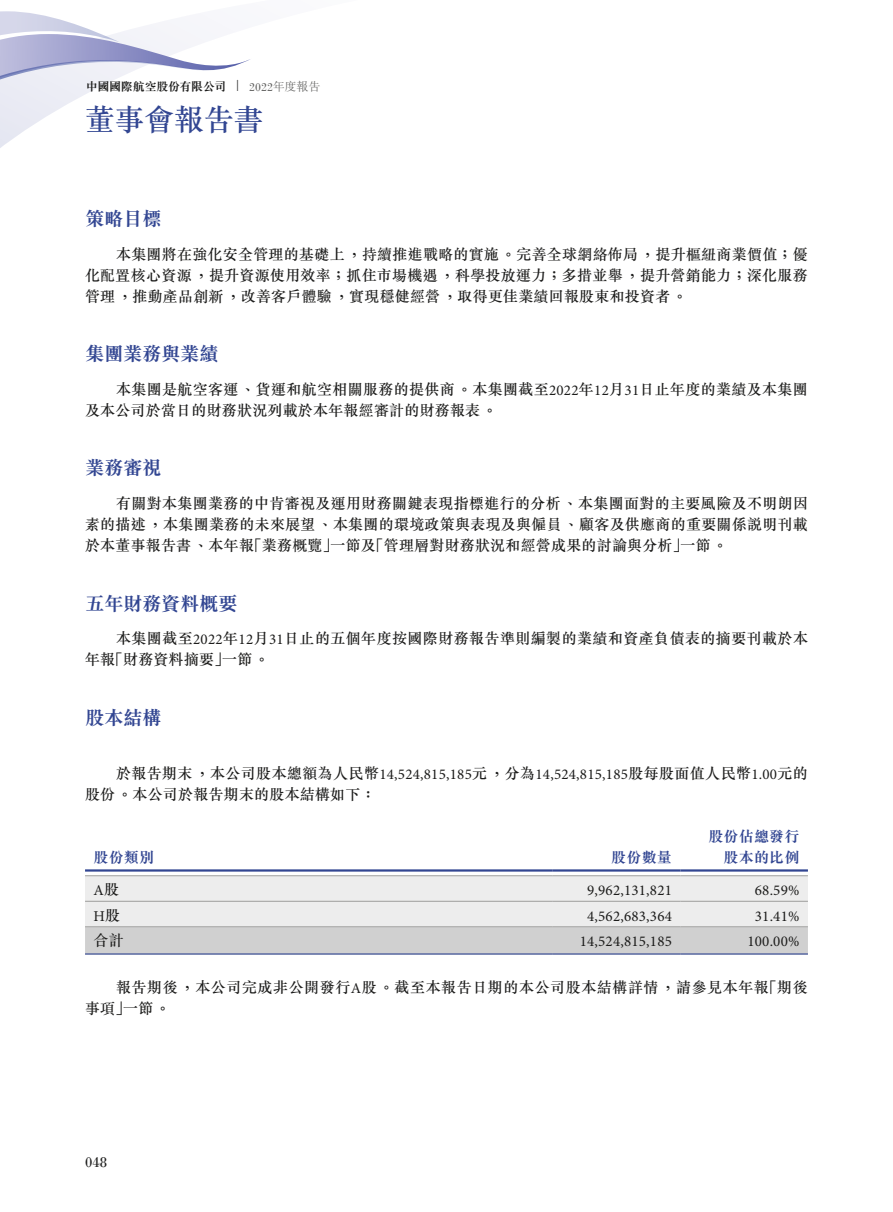
<style>
.page{position:relative;width:893px;height:1212px;background:#fff}
.page>*{position:absolute;margin:0;border:0;box-sizing:border-box;transform-origin:0 0}
.t1{font:500 30px "M Sung HK";letter-spacing:-.01em;color:#324692}
.t2{font:700 19.5px "M Sung HK";letter-spacing:-.025em;color:#324692}
.t3{font:500 15px/21px "M Sung HK";letter-spacing:.02em;color:#1c1c1b}
.t4{font:15px "Minion Pro";letter-spacing:.015em;color:#1c1c1b}
.t5{font:700 15px/21px "M Sung HK";letter-spacing:.015em;color:#324692;text-align:right}
.t6{font:15px "Bodoni";color:#1c1c1b}
.t7{font:700 12px "M Sung HK";letter-spacing:-.02em;color:#1c1c1b}
.s1{font-family:"Bodoni";font-weight:400;color:#636362}
.s2{font-weight:300;color:#636362}
.s3{font-family:"Minion Pro";font-weight:400}
.s4{font-family:"M Sung HK";font-weight:500}
</style>
<div class="page">
<svg style="left:0;top:112px;width:53px;height:36px"></svg>
<svg style="left:0;top:11px;width:250px;height:101px"></svg>
<svg style="left:85px;top:876px;width:723px;height:77px"></svg>
<hr style="left:85px;top:869px;width:468px;height:2px;background:#324692">
<hr style="left:553px;top:869px;width:127px;height:2px;background:#324692">
<hr style="left:680px;top:869px;width:128px;height:2px;background:#324692">
<hr style="left:85px;top:875px;width:468px;height:1px;background:#9d9d9c">
<hr style="left:553px;top:875px;width:127px;height:1px;background:#9d9d9c">
<hr style="left:680px;top:875px;width:128px;height:1px;background:#9d9d9c">
<hr style="left:85px;top:901px;width:468px;height:1px;background:#9d9d9c">
<hr style="left:553px;top:901px;width:127px;height:1px;background:#9d9d9c">
<hr style="left:680px;top:901px;width:128px;height:1px;background:#9d9d9c">
<hr style="left:85px;top:926px;width:468px;height:1px;background:#9d9d9c">
<hr style="left:553px;top:926px;width:127px;height:1px;background:#9d9d9c">
<hr style="left:680px;top:926px;width:128px;height:1px;background:#9d9d9c">
<hr style="left:85px;top:953px;width:468px;height:1px;background:#324692">
<hr style="left:553px;top:953px;width:127px;height:1px;background:#324692">
<hr style="left:680px;top:953px;width:128px;height:1px;background:#324692">
<p class="t7" style="left:86px;top:78px;width:236px">中國國際航空股份有限公司 <sup>|</sup> <span class="s1">2022</span><span class="s2">年度報告</span></p>
<h1 class="t1" style="left:85px;top:99px;width:180px">董事會報告書</h1>
<h2 class="t2" style="left:85px;top:206px;width:78px">策略目標</h2>
<p class="t3" style="left:85px;top:244px;width:724px;text-align:justify;text-indent:31px">本集團將在強化安全管理的基礎上，持續推進戰略的實施。完善全球網絡佈局，提升樞紐商業價值；優化配置核心資源，提升資源使用效率；抓住市場機遇，科學投放運力；多措並舉，提升營銷能力；深化服務管理，推動產品創新，改善客戶體驗，實現穩健經營，取得更佳業績回報股東和投資者。</p>
<h2 class="t2" style="left:85px;top:341px;width:135px">集團業務與業績</h2>
<p class="t3" style="left:85px;top:379px;width:724px;text-indent:31px">本集團是航空客運、貨運和航空相關服務的提供商。本集團截至<span class="s3">2022</span>年<span class="s3">12</span>月<span class="s3">31</span>日止年度的業績及本集團及本公司於當日的財務狀況列載於本年報經審計的財務報表。</p>
<h2 class="t2" style="left:85px;top:455px;width:78px">業務審視</h2>
<p class="t3" style="left:85px;top:493px;width:724px;text-align:justify;text-indent:31px">有關對本集團業務的中肯審視及運用財務關鍵表現指標進行的分析、本集團面對的主要風險及不明朗因素的描述，本集團業務的未來展望、本集團的環境政策與表現及與僱員、顧客及供應商的重要關係說明刊載於本董事報告書、本年報「業務概覽」一節及「管理層對財務狀況和經營成果的討論與分析」一節。</p>
<h2 class="t2" style="left:85px;top:590px;width:154px">五年財務資料概要</h2>
<p class="t3" style="left:85px;top:628px;width:724px;text-indent:31px">本集團截至<span class="s3">2022</span>年<span class="s3">12</span>月<span class="s3">31</span>日止的五個年度按國際財務報告準則編製的業績和資產負債表的摘要刊載於本年報「財務資料摘要」一節。</p>
<h2 class="t2" style="left:85px;top:704px;width:78px">股本結構</h2>
<p class="t4" style="left:116px;top:764px;width:693px"><span class="s4">於報告期末，本公司股本總額為人民幣</span>14,524,815,185<span class="s4">元，分為</span>14,524,815,185<span class="s4">股每股面值人民幣</span>1.00<span class="s4">元的</span></p>
<p class="t3" style="left:85px;top:784px;width:292px">股份。本公司於報告期末的股本結構如下：</p>
<p class="t5" style="left:94px;top:847px;width:62px">股份類別</p>
<p class="t5" style="left:611px;top:847px;width:62px">股份數量</p>
<p class="t5" style="left:708px;top:826px;width:92px">股份佔總發行股本的比例</p>
<p class="t4" style="left:94px;top:880px;width:27px">A<span class="s4">股</span></p>
<p class="t4" style="left:587px;top:880px;width:86px">9,962,131,821</p>
<p class="t4" style="left:755px;top:880px;width:46px">68.59%</p>
<p class="t4" style="left:94px;top:906px;width:28px">H<span class="s4">股</span></p>
<p class="t4" style="left:587px;top:906px;width:86px">4,562,683,364</p>
<p class="t4" style="left:755px;top:906px;width:46px">31.41%</p>
<p class="t3" style="left:94px;top:930px;width:32px">合計</p>
<p class="t4" style="left:580px;top:931px;width:94px">14,524,815,185</p>
<p class="t4" style="left:747px;top:931px;width:54px">100.00%</p>
<p class="t3" style="left:85px;top:976px;width:724px;text-indent:31px">報告期後，本公司完成非公開發行<span class="s3">A</span>股。截至本報告日期的本公司股本結構詳情，請參見本年報「期後事項」一節。</p>
<p class="t6" style="left:85px;top:1153px;width:24px">048</p>
</div>
